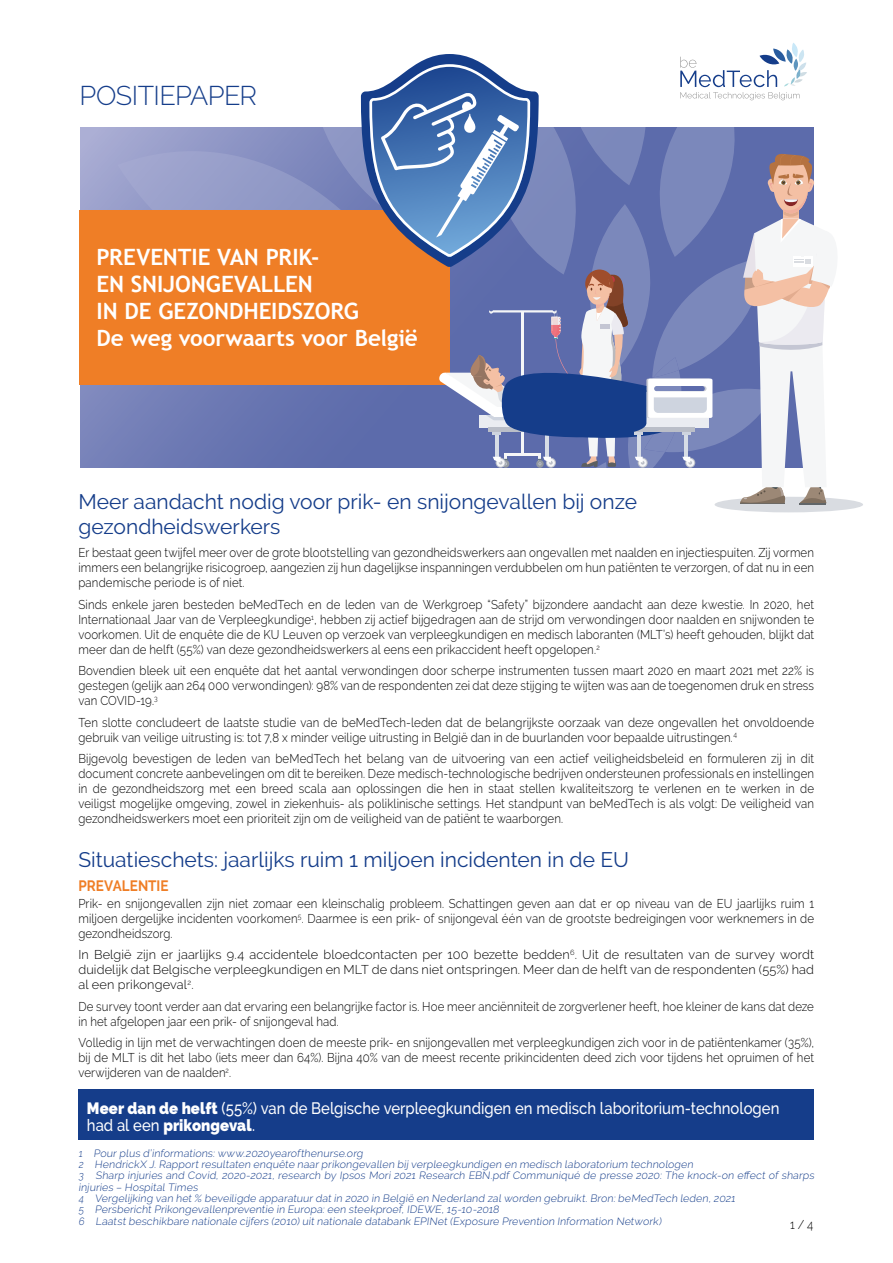
<style>
.page{position:relative;width:893px;height:1263px;background:#fff}
.page>*{position:absolute;margin:0;border:0;box-sizing:border-box;transform-origin:0 0}
.t1{font:300 27px "Raleway";letter-spacing:-.02em;color:#153d8a}
.t2{font:700 22.5px/27px "Trebuchet MS";letter-spacing:-.005em;color:#fff}
.t3{font:21px/25.2px "Raleway";color:#153d8a}
.t4{font:500 16.5px/17.9px "Raleway";color:#fff;scale:.9 1}
.t5{font:700 15px "Raleway";color:#ef7e26;scale:.9 1}
.t6{font:300 12.75px/15px "Raleway";letter-spacing:.01em;color:#000;text-align:justify;scale:.9 1}
.t7{font:300 12.75px/15px "Raleway";letter-spacing:.01em;color:#000;text-align:justify}
.t8{font:300 10.5px/11.4px "Raleway";letter-spacing:.005em;color:#153d8a;scale:.9 1}
.s1{font-weight:800}
</style>
<div class="page">
<svg style="left:80px;top:128px;width:38px;height:340px;background:#8e96c5"></svg>
<div style="left:80px;top:210px;width:370px;height:175px;background:#ef7e26"></div>
<div style="left:715px;top:497px;width:148px;height:15px;background:#d9dce1;border-radius:50%"></div>
<svg style="left:118px;top:43px;width:720px;height:463px"></svg>
<div style="left:78px;top:1089px;width:736px;height:51px;background:#153d8a"></div>
<h1 class="t1" style="left:80px;top:80px;width:179px">POSITIEPAPER</h1>
<h2 class="t2" style="left:97px;top:244px;width:323px">PREVENTIE VAN PRIK-<br>EN SNIJONGEVALLEN<br>IN DE GEZONDHEIDSZORG<br>De weg voorwaarts voor België</h2>
<h3 class="t3" style="left:78px;top:489px;width:560px">Meer aandacht nodig voor prik- en snijongevallen bij onze gezondheidswerkers</h3>
<p class="t6" style="left:78px;top:545px;width:819px">Er bestaat geen twijfel meer over de grote blootstelling van gezondheidswerkers aan ongevallen met naalden en injectiespuiten. Zij vormen immers een belangrijke risicogroep, aangezien zij hun dagelijkse inspanningen verdubbelen om hun patiënten te verzorgen, of dat nu in een pandemische periode is of niet.</p>
<p class="t6" style="left:78px;top:597px;width:819px">Sinds enkele jaren besteden beMedTech en de leden van de Werkgroep “Safety” bijzondere aandacht aan deze kwestie. In 2020, het Internationaal Jaar van de Verpleegkundige<sup>1</sup>, hebben zij actief bijgedragen aan de strijd om verwondingen door naalden en snijwonden te voorkomen. Uit de enquête die de KU Leuven op verzoek van verpleegkundigen en medisch laboranten (MLT’s) heeft gehouden, blijkt dat meer dan de helft (55%) van deze gezondheidswerkers al eens een prikaccident heeft opgelopen.<sup>2</sup></p>
<p class="t6" style="left:78px;top:663px;width:819px">Bovendien bleek uit een enquête dat het aantal verwondingen door scherpe instrumenten tussen maart 2020 en maart 2021 met 22% is gestegen (gelijk aan 264 000 verwondingen): 98% van de respondenten zei dat deze stijging te wijten was aan de toegenomen druk en stress van COVID-19.<sup>3</sup></p>
<p class="t6" style="left:78px;top:715px;width:819px">Ten slotte concludeert de laatste studie van de beMedTech-leden dat de belangrijkste oorzaak van deze ongevallen het onvoldoende gebruik van veilige uitrusting is: tot 7,8 x minder veilige uitrusting in België dan in de buurlanden voor bepaalde uitrustingen.<sup>4</sup></p>
<p class="t6" style="left:78px;top:751px;width:819px">Bijgevolg bevestigen de leden van beMedTech het belang van de uitvoering van een actief veiligheidsbeleid en formuleren zij in dit document concrete aanbevelingen om dit te bereiken. Deze medisch-technologische bedrijven ondersteunen professionals en instellingen in de gezondheidszorg met een breed scala aan oplossingen die hen in staat stellen kwaliteitszorg te verlenen en te werken in de veiligst mogelijke omgeving, zowel in ziekenhuis- als poliklinische settings. Het standpunt van beMedTech is als volgt: De veiligheid van gezondheidswerkers moet een prioriteit zijn om de veiligheid van de patiënt te waarborgen.</p>
<h3 class="t3" style="left:78px;top:847px;width:552px">Situatieschets: jaarlijks ruim 1 miljoen incidenten in de EU</h3>
<p class="t5" style="left:78px;top:877px;width:102px">PREVALENTIE</p>
<p class="t6" style="left:78px;top:896px;width:819px">Prik- en snijongevallen zijn niet zomaar een kleinschalig probleem. Schattingen geven aan dat er op niveau van de EU jaarlijks ruim 1 miljoen dergelijke incidenten voorkomen<sup>5</sup>. Daarmee is een prik- of snijongeval één van de grootste bedreigingen voor werknemers in de gezondheidszorg.</p>
<p class="t7" style="left:78px;top:947px;width:737px">In België zijn er jaarlijks 9.4 accidentele bloedcontacten per 100 bezette bedden<sup>6</sup>. Uit de resultaten van de survey wordt duidelijk dat Belgische verpleegkundigen en MLT de dans niet ontspringen. Meer dan de helft van de respondenten (55%) had al een prikongeval<sup>2</sup>.</p>
<p class="t6" style="left:78px;top:999px;width:819px">De survey toont verder aan dat ervaring een belangrijke factor is. Hoe meer anciënniteit de zorgverlener heeft, hoe kleiner de kans dat deze in het afgelopen jaar een prik- of snijongeval had.</p>
<p class="t6" style="left:78px;top:1035px;width:819px">Volledig in lijn met de verwachtingen doen de meeste prik- en snijongevallen met verpleegkundigen zich voor in de patiëntenkamer (35%), bij de MLT is dit het labo (iets meer dan 64%). Bijna 40% van de meest recente prikincidenten deed zich voor tijdens het opruimen of het verwijderen van de naalden<sup>2</sup>.</p>
<p class="t4" style="left:87px;top:1099px;width:771px"><span class="s1">Meer dan de helft</span> (55%) van de Belgische verpleegkundigen en medisch laboritorium-technologen had al een <span class="s1">prikongeval</span>.</p>
<p class="t8" style="left:78px;top:1147px;width:821px">1 Pour plus d’informations: www.2020yearofthenurse.org<br>2 HendrickX J. Rapport resultaten enquête naar prikongevallen bij verpleegkundigen en medisch laboratorium technologen<br>3 Sharp inj uries and Covid, 2020-2021, research by Ipsos Mori 2021 Research EBN.pdf Communiqué de presse 2020: The knock-on effect of sharps injuries – Hospital Times<br>4 Vergelij king van het % beveiligde apparatuur dat in 2020 in België en Nederland zal worden gebruikt. Bron: beMedTech leden, 2021<br>5 Persbericht Prikongevallenpreventie in Europa: een steekproef, IDEWE, 15-10-2018<br>6 Laatst beschikbare nationale cijfers (2010) uit nationale databank EPINet (Exposure Prevention Information Network)</p>
<p class="t6" style="left:790px;top:1216px;width:27px">1 / 4</p>
</div>
